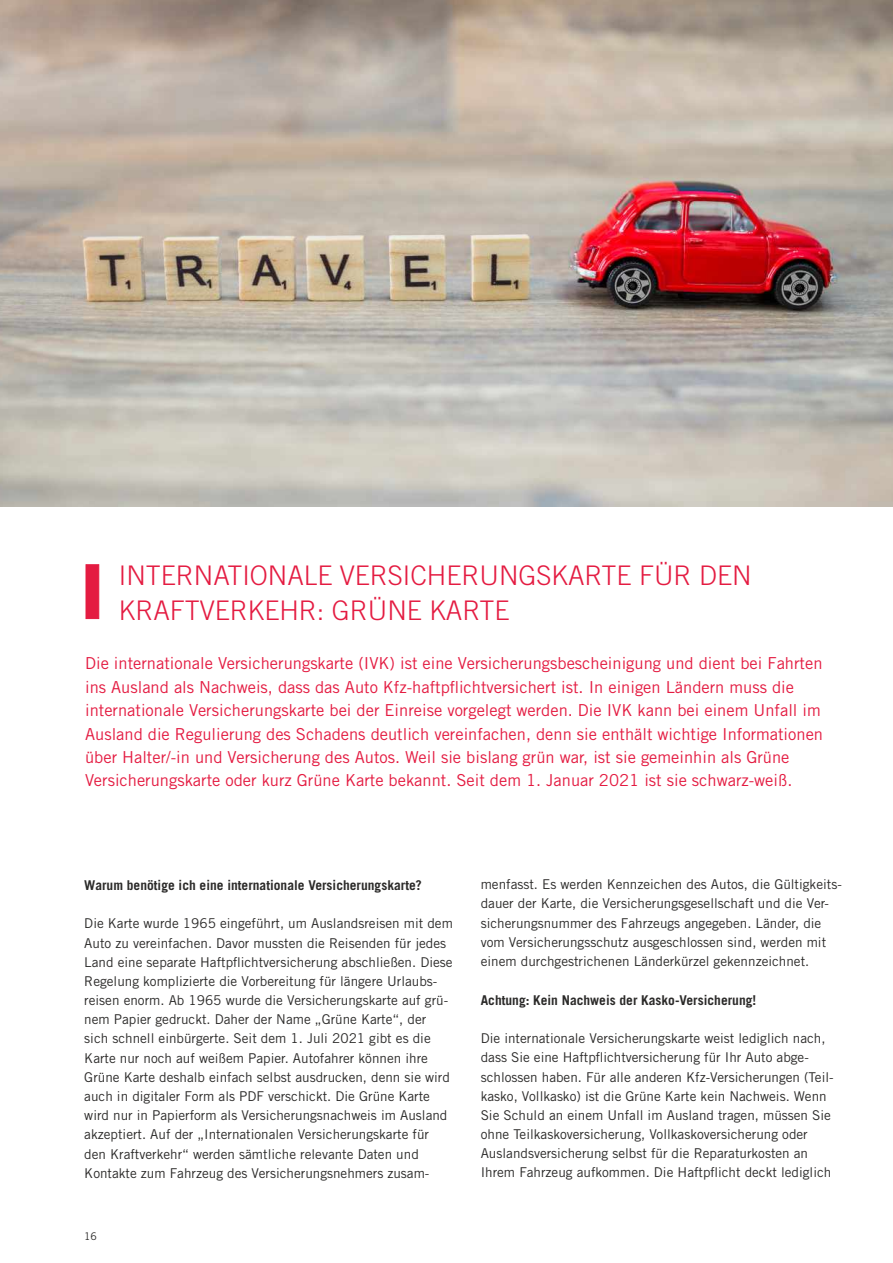
<style>
.page{position:relative;width:893px;height:1263px;background:#fff}
.page>*{position:absolute;margin:0;border:0;box-sizing:border-box;transform-origin:0 0}
.t1{font:300 27px/34.5px "Trade Gothic LT";color:#e41b41}
.t2{font:16.5px/23.4px "Trade Gothic LT";color:#e41b41}
.t3{font:13.5px/19.2px "Trade Gothic LT";color:#2b2a29}
.t4{font:700 13.5px "Trade Gothic LT";color:#2b2a29}
.t5{font:10.5px "Trade Gothic LT";color:#2b2a29}
</style>
<div class="page">
<svg style="left:85px;top:564px;width:15px;height:55px"></svg>
<img style="left:0;top:0;width:893px;height:507px">
<h1 class="t1" style="left:119px;top:560px;width:634px">INTERNATIONALE VERSICHERUNGSKARTE FÜR DEN<br>KRAFTVERKEHR: GRÜNE KARTE</h1>
<p class="t2" style="left:85px;top:653px;width:739px">Die internationale Versicherungskarte (IVK) ist eine Versicherungsbescheinigung und dient bei Fahrten ins Ausland als Nachweis, dass das Auto Kfz-haftpflichtversichert ist. In einigen Ländern muss die internationale Versicherungskarte bei der Einreise vorgelegt werden. Die IVK kann bei einem Unfall im Ausland die Regulierung des Schadens deutlich vereinfachen, denn sie enthält wichtige Informationen über Halter/-in und Versicherung des Autos. Weil sie bislang grün war, ist sie gemeinhin als Grüne Versicherungskarte oder kurz Grüne Karte bekannt. Seit dem 1. Januar 2021 ist sie schwarz-weiß.</p>
<p class="t4" style="left:84px;top:880px;width:339px">Warum benötige ich eine internationale Versicherungskarte?</p>
<p class="t3" style="left:84px;top:915px;width:370px">Die Karte wurde 1965 eingeführt, um Auslandsreisen mit dem Auto zu vereinfachen. Davor mussten die Reisenden für jedes Land eine separate Haftpflichtversicherung abschließen. Diese Regelung komplizierte die Vorbereitung für längere Urlaubs&shy;reisen enorm. Ab 1965 wurde die Versicherungskarte auf grü&shy;nem Papier gedruckt. Daher der Name „Grüne Karte“, der sich schnell einbürgerte. Seit dem 1. Juli 2021 gibt es die Karte nur noch auf weißem Papier. Autofahrer können ihre Grüne Karte deshalb einfach selbst ausdrucken, denn sie wird auch in digitaler Form als PDF verschickt. Die Grüne Karte wird nur in Papierform als Versicherungsnachweis im Ausland akzeptiert. Auf der „Internationalen Versicherungskarte für den Kraftverkehr“ werden sämtliche relevante Daten und Kontakte zum Fahrzeug des Versicherungsnehmers zusam-</p>
<p class="t5" style="left:84px;top:1232px;width:14px">16</p>
<p class="t3" style="left:481px;top:876px;width:363px">menfasst. Es werden Kennzeichen des Autos, die Gültigkeits&shy;dauer der Karte, die Versicherungsgesellschaft und die Ver&shy;sicherungsnummer des Fahrzeugs angegeben. Länder, die vom Versicherungsschutz ausgeschlossen sind, werden mit einem durchgestrichenen Länderkürzel gekennzeichnet.</p>
<p class="t4" style="left:481px;top:995px;width:277px">Achtung: Kein Nachweis der Kasko-Versicherung!</p>
<p class="t3" style="left:481px;top:1030px;width:354px">Die internationale Versicherungskarte weist lediglich nach, dass Sie eine Haftpflichtversicherung für Ihr Auto abge&shy;schlossen haben. Für alle anderen Kfz-Versicherungen (Teil&shy;kasko, Vollkasko) ist die Grüne Karte kein Nachweis. Wenn Sie Schuld an einem Unfall im Ausland tragen, müssen Sie ohne Teilkaskoversicherung, Vollkaskoversicherung oder Auslandsversicherung selbst für die Reparaturkosten an Ihrem Fahrzeug aufkommen. Die Haftpflicht deckt lediglich</p>
</div>
